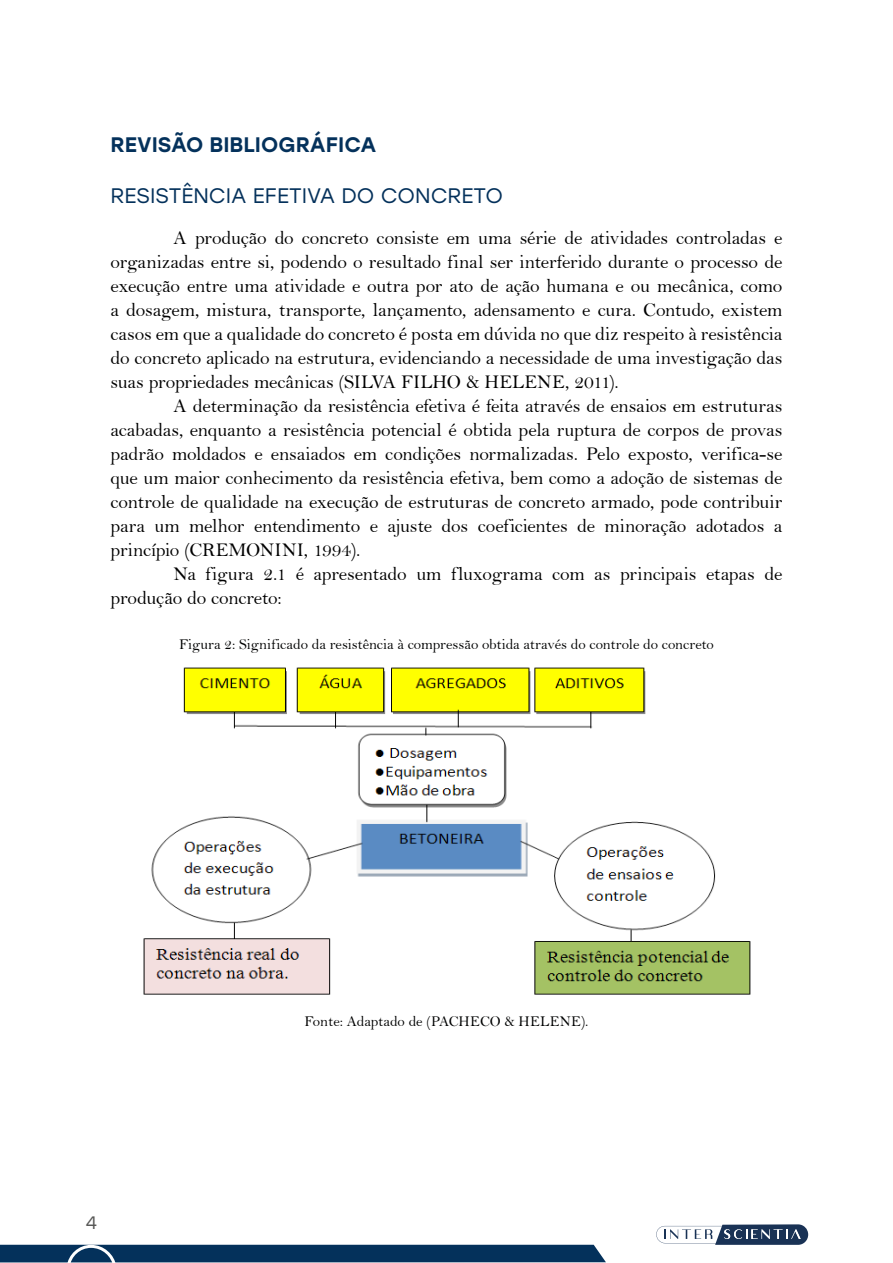
<style>
.page{position:relative;width:893px;height:1263px;background:#fff}
.page>*{position:absolute;margin:0;border:0;box-sizing:border-box;transform-origin:0 0}
.t1{font:21px "Stolzl";color:#04315b}
.t2{font:500 21px "Stolzl";color:#04315b}
.t3{font:19.5px/24px "Bell";letter-spacing:-.01em;color:#000;text-align:justify}
.t4{font:18px "Stolzl";color:#575756}
.t5{font:15px "Bell";color:#010202}
.s1{color:#000}
</style>
<div class="page">
<svg style="left:0;top:1244px;width:606px;height:19px;background:#1c446a"></svg>
<svg style="left:656px;top:1224px;width:152px;height:21px"></svg>
<img style="left:143px;top:667px;width:608px;height:328px">
<p class="t2" style="left:111px;top:130px;width:267px">REVISÃO BIBLIOGRÁFICA</p>
<p class="t1" style="left:111px;top:181px;width:394px">RESISTÊNCIA EFETIVA DO CONCRETO</p>
<p class="t3" style="left:111px;top:226px;width:673px;text-indent:63px">A produção do concreto consiste em uma série de atividades controladas e organizadas entre si, podendo o resultado final ser interferido durante o processo de execução entre uma atividade e outra por ato de ação humana e ou mecânica, como a dosagem, mistura, transporte, lançamento, adensamento e cura. Contudo, existem casos em que a qualidade do concreto é posta em dúvida no que diz respeito à resistência do concreto aplicado na estrutura, evidenciando a necessidade de uma investigação das suas propriedades mecânicas (SILVA FILHO &amp; HELENE, 2011).</p>
<p class="t3" style="left:111px;top:394px;width:673px;text-indent:63px">A determinação da resistência efetiva é feita através de ensaios em estruturas acabadas, enquanto a resistência potencial é obtida pela ruptura de corpos de provas padrão moldados e ensaiados em condições normalizadas. Pelo exposto, verifica-se que um maior conhecimento da resistência efetiva, bem como a adoção de sistemas de controle de qualidade na execução de estruturas de concreto armado, pode contribuir para um melhor entendimento e ajuste dos coeficientes de minoração adotados a princípio (CREMONINI, 1994).</p>
<p class="t3" style="left:111px;top:562px;width:673px;text-indent:63px">Na figura 2.1 é apresentado um fluxograma com as principais etapas de produção do concreto:</p>
<p class="t5" style="left:179px;top:635px;width:536px">Figura 2: Significado da resistência à compressão obtida através do controle do concreto</p>
<p class="t4" style="left:86px;top:1210px;width:13px">4</p>
<p class="t5" style="left:304px;top:1012px;width:285px"><span class="s1">Fonte:</span> Adaptado de (PACHECO &amp; HELENE).</p>
</div>
